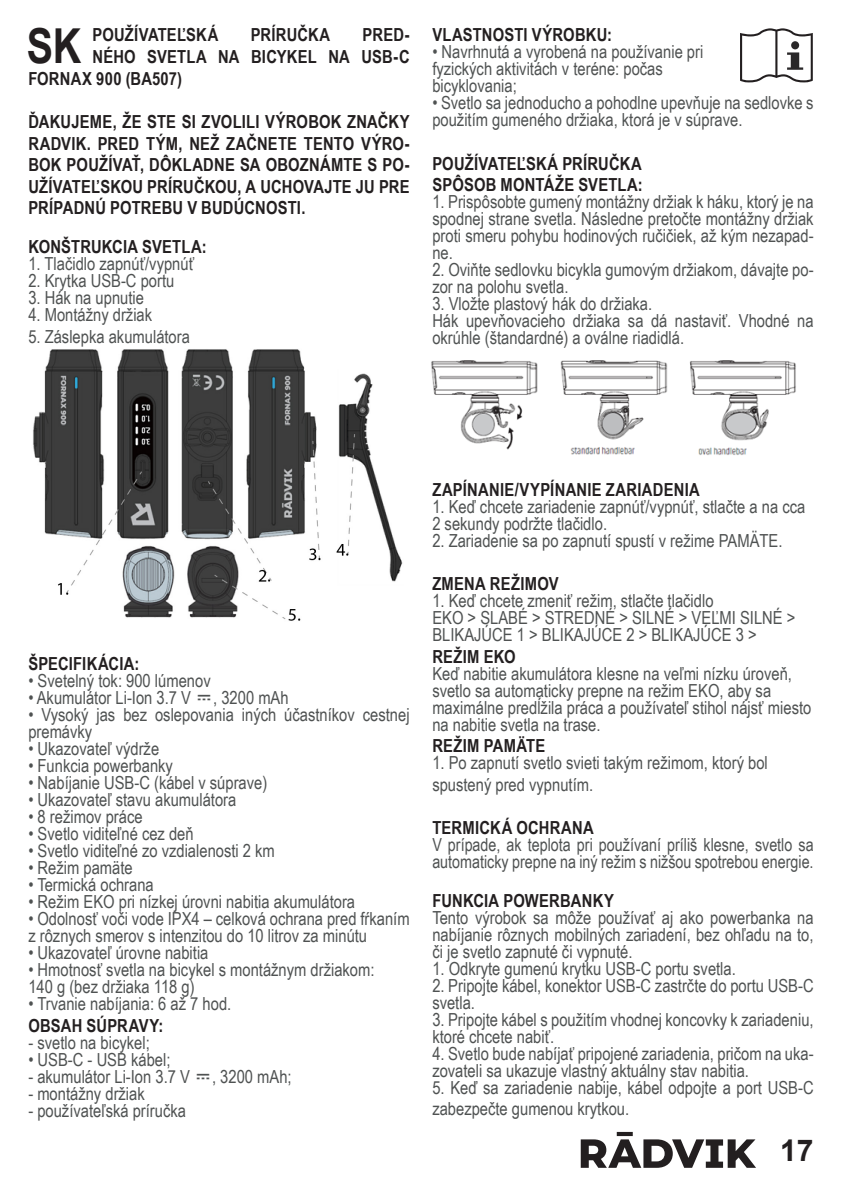
<style>
.page{position:relative;width:842px;height:1191px;background:#fff}
.page>*{position:absolute;margin:0;border:0;box-sizing:border-box;transform-origin:0 0}
.Zwykły_akapit{font:700 48.2px "Arial Narrow";color:#231f20}
.t1{font:700 30px "Arial";color:#231f20}
.Zwykły_akapit-2{font:18px/17px "Arial Narrow";color:#4f5252}
.Zwykły_akapit-3{font:700 18px/21.6px "Arial Narrow";letter-spacing:.01em;color:#231f20;text-align:justify}
</style>
<div class="page">
<img style="left:33px;top:349px;width:370px;height:272px">
<img style="left:431px;top:360px;width:365px;height:95px">
<svg style="left:740px;top:28px;width:73px;height:54px"></svg>
<svg style="left:581px;top:1132px;width:175px;height:35px"></svg>
<p class="Zwykły_akapit" style="left:27px;top:10px;width:56px">SK</p>
<p class="Zwykły_akapit-3" style="left:92px;top:23px;width:127px">POUŽÍVATEĽSKÁ</p>
<p class="Zwykły_akapit-3" style="left:251px;top:23px;width:81px">PRÍRUČKA</p>
<p class="Zwykły_akapit-3" style="left:363px;top:23px;width:49px">PRED-</p>
<p class="Zwykły_akapit-3" style="left:92px;top:45px;width:319px">NÉHO SVETLA NA BICYKEL NA USB-C</p>
<p class="Zwykły_akapit-3" style="left:28px;top:67px;width:155px">FORNAX 900 (BA507)</p>
<p class="Zwykły_akapit-3" style="left:28px;top:110px;width:383px">ĎAKUJEME, ŽE STE SI ZVOLILI VÝROBOK ZNAČKY RADVIK. PRED TÝM, NEŽ ZAČNETE TENTO VÝRO-BOK POUŽÍVAŤ, DÔKLADNE SA OBOZNÁMTE S PO-UŽÍVATEĽSKOU PRÍRUČKOU, A UCHOVAJTE JU PRE PRÍPADNÚ POTREBU V BUDÚCNOSTI.</p>
<p class="Zwykły_akapit-3" style="left:28px;top:235px;width:180px">KONŠTRUKCIA SVETLA:</p>
<p class="Zwykły_akapit-2" style="left:28px;top:254px;width:167px">1. Tlačidlo zapnúť/vypnúť</p>
<p class="Zwykły_akapit-2" style="left:28px;top:271px;width:148px">2. Krytka USB-C portu</p>
<p class="Zwykły_akapit-2" style="left:28px;top:288px;width:117px">3. Hák na upnutie</p>
<p class="Zwykły_akapit-2" style="left:28px;top:305px;width:125px">4. Montážny držiak</p>
<p class="Zwykły_akapit-2" style="left:28px;top:327px;width:163px">5. Záslepka akumulátora</p>
<p class="Zwykły_akapit-3" style="left:432px;top:23px;width:181px">VLASTNOSTI VÝROBKU:</p>
<p class="Zwykły_akapit-2" style="left:432px;top:43px;width:273px">• Navrhnutá a vyrobená na používanie pri</p>
<p class="Zwykły_akapit-2" style="left:432px;top:60px;width:232px">fyzických aktivitách v teréne: počas</p>
<p class="Zwykły_akapit-2" style="left:432px;top:77px;width:86px">bicyklovania;</p>
<p class="Zwykły_akapit-2" style="left:432px;top:94px;width:383px">• Svetlo sa jednoducho a pohodlne upevňuje na sedlovke s použitím gumeného držiaka, ktorá je v súprave.</p>
<p class="Zwykły_akapit-3" style="left:432px;top:152px;width:211px">POUŽÍVATEĽSKÁ PRÍRUČKA</p>
<p class="Zwykły_akapit-3" style="left:432px;top:173px;width:212px">SPÔSOB MONTÁŽE SVETLA:</p>
<p class="Zwykły_akapit-2" style="left:432px;top:193px;width:383px;text-align:justify">1. Prispôsobte gumený montážny držiak k háku, ktorý je na spodnej strane svetla. Následne pretočte montážny držiak proti smeru pohybu hodinových ručičiek, až kým nezapad&shy;ne.</p>
<p class="Zwykły_akapit-2" style="left:432px;top:261px;width:383px">2. Oviňte sedlovku bicykla gumovým držiakom, dávajte po&shy;zor na polohu svetla.</p>
<p class="Zwykły_akapit-2" style="left:432px;top:295px;width:221px">3. Vložte plastový hák do držiaka.</p>
<p class="Zwykły_akapit-2" style="left:432px;top:312px;width:383px">Hák upevňovacieho držiaka sa dá nastaviť. Vhodné na okrúhle (štandardné) a oválne riadidlá.</p>
<p class="Zwykły_akapit-3" style="left:28px;top:652px;width:113px">ŠPECIFIKÁCIA:</p>
<p class="Zwykły_akapit-2" style="left:28px;top:672px;width:184px">• Svetelný tok: 900 lúmenov</p>
<p class="Zwykły_akapit-2" style="left:28px;top:689px;width:262px">• Akumulátor Li-Ion 3.7 V , 3200 mAh</p>
<p class="Zwykły_akapit-2" style="left:28px;top:706px;width:383px">• Vysoký jas bez oslepovania iných účastníkov cestnej premávky</p>
<p class="Zwykły_akapit-2" style="left:28px;top:740px;width:132px">• Ukazovateľ výdrže</p>
<p class="Zwykły_akapit-2" style="left:28px;top:757px;width:146px">• Funkcia powerbanky</p>
<p class="Zwykły_akapit-2" style="left:28px;top:774px;width:240px">• Nabíjanie USB-C (kábel v súprave)</p>
<p class="Zwykły_akapit-2" style="left:28px;top:791px;width:210px">• Ukazovateľ stavu akumulátora</p>
<p class="Zwykły_akapit-2" style="left:28px;top:808px;width:116px">• 8 režimov práce</p>
<p class="Zwykły_akapit-2" style="left:28px;top:825px;width:167px">• Svetlo viditeľné cez deň</p>
<p class="Zwykły_akapit-2" style="left:28px;top:842px;width:248px">• Svetlo viditeľné zo vzdialenosti 2 km</p>
<p class="Zwykły_akapit-2" style="left:28px;top:859px;width:106px">• Režim pamäte</p>
<p class="Zwykły_akapit-2" style="left:28px;top:876px;width:127px">• Termická ochrana</p>
<p class="Zwykły_akapit-2" style="left:28px;top:893px;width:328px">• Režim EKO pri nízkej úrovni nabitia akumulátora</p>
<p class="Zwykły_akapit-2" style="left:28px;top:910px;width:383px">• Odolnosť voči vode IPX4 – celková ochrana pred fŕkaním z rôznych smerov s intenzitou do 10 litrov za minútu</p>
<p class="Zwykły_akapit-2" style="left:28px;top:944px;width:182px">• Ukazovateľ úrovne nabitia</p>
<p class="Zwykły_akapit-2" style="left:28px;top:961px;width:348px">• Hmotnosť svetla na bicykel s montážnym držiakom:</p>
<p class="Zwykły_akapit-2" style="left:28px;top:978px;width:168px">140 g (bez držiaka 118 g)</p>
<p class="Zwykły_akapit-2" style="left:28px;top:995px;width:204px">• Trvanie nabíjania: 6 až 7 hod.</p>
<p class="Zwykły_akapit-3" style="left:28px;top:1014px;width:137px">OBSAH SÚPRAVY:</p>
<p class="Zwykły_akapit-2" style="left:28px;top:1033px;width:123px">- svetlo na bicykel;</p>
<p class="Zwykły_akapit-2" style="left:28px;top:1050px;width:144px">• USB-C - USB kábel;</p>
<p class="Zwykły_akapit-2" style="left:28px;top:1067px;width:265px">- akumulátor Li-Ion 3.7 V , 3200 mAh;</p>
<p class="Zwykły_akapit-2" style="left:28px;top:1084px;width:118px">- montážny držiak</p>
<p class="Zwykły_akapit-2" style="left:28px;top:1101px;width:159px">- používateľská príručka</p>
<p class="Zwykły_akapit-3" style="left:432px;top:477px;width:269px">ZAPÍNANIE/VYPÍNANIE ZARIADENIA</p>
<p class="Zwykły_akapit-2" style="left:432px;top:497px;width:374px">1. Keď chcete zariadenie zapnúť/vypnúť, stlačte a na cca<br>2 sekundy podržte tlačidlo.</p>
<p class="Zwykły_akapit-2" style="left:432px;top:531px;width:352px">2. Zariadenie sa po zapnutí spustí v režime PAMÄTE.</p>
<p class="Zwykły_akapit-3" style="left:432px;top:572px;width:128px">ZMENA REŽIMOV</p>
<p class="Zwykły_akapit-2" style="left:432px;top:591px;width:283px">1. Keď chcete zmeniť režim, stlačte tlačidlo</p>
<p class="Zwykły_akapit-2" style="left:432px;top:608px;width:365px">EKO &gt; SLABÉ &gt; STREDNÉ &gt; SILNÉ &gt; VEĽMI SILNÉ &gt;<br>BLIKAJÚCE 1 &gt; BLIKAJÚCE 2 &gt; BLIKAJÚCE 3 &gt;</p>
<p class="Zwykły_akapit-3" style="left:432px;top:644px;width:85px">REŽIM EKO</p>
<p class="Zwykły_akapit-2" style="left:432px;top:664px;width:380px">Keď nabitie akumulátora klesne na veľmi nízku úroveň, svetlo sa automaticky prepne na režim EKO, aby sa maximálne predĺžila práca a používateľ stihol nájsť miesto na nabitie svetla na trase.</p>
<p class="Zwykły_akapit-3" style="left:432px;top:734px;width:114px">REŽIM PAMÄTE</p>
<p class="Zwykły_akapit-2" style="left:432px;top:751px;width:337px;line-height:21.6px">1. Po zapnutí svetlo svieti takým režimom, ktorý bol spustený pred vypnutím.</p>
<p class="Zwykły_akapit-3" style="left:432px;top:816px;width:163px">TERMICKÁ OCHRANA</p>
<p class="Zwykły_akapit-2" style="left:432px;top:835px;width:383px">V prípade, ak teplota pri používaní príliš klesne, svetlo sa automaticky prepne na iný režim s nižšou spotrebou energie.</p>
<p class="Zwykły_akapit-3" style="left:432px;top:888px;width:183px">FUNKCIA POWERBANKY</p>
<p class="Zwykły_akapit-2" style="left:432px;top:908px;width:383px;text-align:justify">Tento výrobok sa môže používať aj ako powerbanka na nabíjanie rôznych mobilných zariadení, bez ohľadu na to, či je svetlo zapnuté či vypnuté.</p>
<p class="Zwykły_akapit-2" style="left:432px;top:959px;width:305px">1. Odkryte gumenú krytku USB-C portu svetla.</p>
<p class="Zwykły_akapit-2" style="left:432px;top:976px;width:383px">2. Pripojte kábel, konektor USB-C zastrčte do portu USB-C svetla.</p>
<p class="Zwykły_akapit-2" style="left:432px;top:1010px;width:383px">3. Pripojte kábel s použitím vhodnej koncovky k zariadeniu, ktoré chcete nabiť.</p>
<p class="Zwykły_akapit-2" style="left:432px;top:1044px;width:383px">4. Svetlo bude nabíjať pripojené zariadenia, pričom na uka&shy;zovateli sa ukazuje vlastný aktuálny stav nabitia.</p>
<p class="Zwykły_akapit-2" style="left:432px;top:1075px;width:383px;line-height:21.6px">5. Keď sa zariadenie nabije, kábel odpojte a port USB-C zabezpečte gumenou krytkou.</p>
<h2 class="t1" style="left:780px;top:1129px;width:35px">17</h2>
</div>
